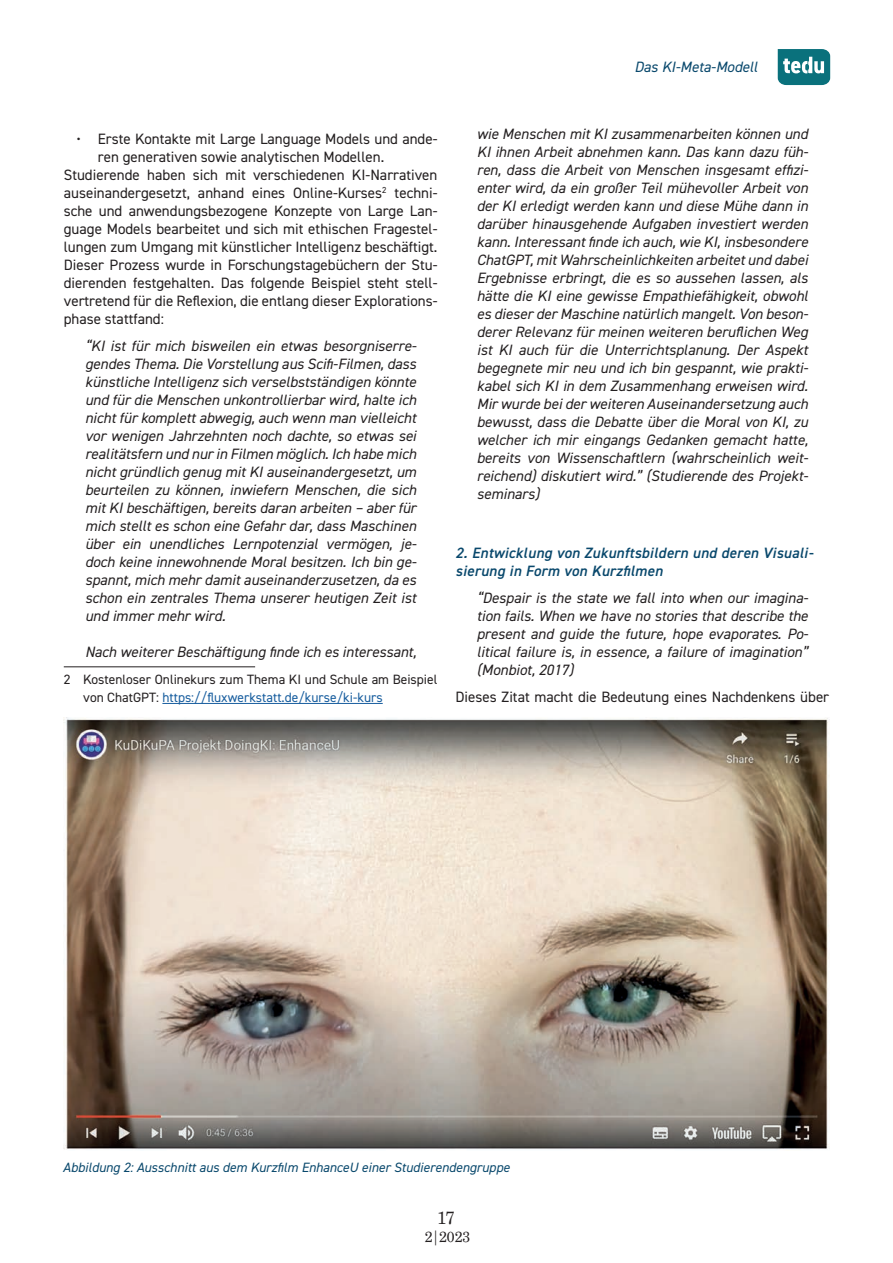
<style>
.page{position:relative;width:893px;height:1263px;background:#fff}
.page>*{position:absolute;margin:0;border:0;box-sizing:border-box;transform-origin:0 0}
.t1{font:18px "Grad";color:#231f20}
.t2{font:italic 15px/18px "DIN2014";color:#231f20;text-align:justify}
.t3{font:15px "DIN2014";color:#231f20}
.t4{font:italic 600 15px/18px "DIN2014";letter-spacing:.02em;color:#09486c}
.t5{font:italic 15px "DIN2014";color:#09486c}
.t6{font:15px "Grad";color:#231f20}
.t7{font:13.5px/18px "DIN2014";color:#231f20}
.t8{font:italic 13.5px "DIN2014";color:#09486c}
.s1{color:#175d9e}
</style>
<div class="page">
<svg style="left:778px;top:49px;width:52px;height:36px;background:#3b8d96"></svg>
<hr style="left:64px;top:666px;width:191px;height:1px;background:#231f20">
<hr style="left:162px;top:703px;width:221px;height:1px;background:#175d9e">
<img style="left:64px;top:718px;width:765px;height:431px">
<p class="t5" style="left:634px;top:57px;width:125px">Das KI-Meta-Modell</p>
<p class="t3" style="left:77px;top:129px;width:362px">• Erste Kontakte mit Large Language Models und ande-</p>
<p class="t3" style="left:98px;top:147px;width:288px">ren generativen sowie analytischen Modellen.</p>
<p class="t3" style="left:64px;top:165px;width:375px">Studierende haben sich mit verschiedenen KI-Narrativen</p>
<p class="t3" style="left:64px;top:183px;width:375px">auseinandergesetzt, anhand eines Online-Kurses<sup>2</sup> techni-</p>
<p class="t3" style="left:64px;top:201px;width:375px">sche und anwendungsbezogene Konzepte von Large Lan-</p>
<p class="t3" style="left:64px;top:219px;width:375px">guage Models bearbeitet und sich mit ethischen Fragestel-</p>
<p class="t3" style="left:64px;top:237px;width:375px">lungen zum Umgang mit künstlicher Intelligenz beschäftigt.</p>
<p class="t3" style="left:64px;top:255px;width:375px">Dieser Prozess wurde in Forschungstagebüchern der Stu-</p>
<p class="t3" style="left:64px;top:273px;width:375px">dierenden festgehalten. Das folgende Beispiel steht stell-</p>
<p class="t3" style="left:64px;top:291px;width:375px">vertretend für die Reflexion, die entlang dieser Explorations-</p>
<p class="t3" style="left:64px;top:309px;width:102px">phase stattfand:</p>
<p class="t2" style="left:85px;top:337px;width:333px">“KI ist für mich bisweilen ein etwas besorgniserre&shy;gendes Thema. Die Vorstellung aus Scifi-Filmen, dass künstliche Intelligenz sich verselbstständigen könnte und für die Menschen unkontrollierbar wird, halte ich nicht für komplett abwegig, auch wenn man vielleicht vor wenigen Jahrzehnten noch dachte, so etwas sei realitätsfern und nur in Filmen möglich. Ich habe mich nicht gründlich genug mit KI auseinandergesetzt, um beurteilen zu können, inwiefern Menschen, die sich mit KI beschäftigen, bereits daran arbeiten – aber für mich stellt es schon eine Gefahr dar, dass Maschinen über ein unendliches Lernpotenzial vermögen, je&shy;doch keine innewohnende Moral besitzen. Ich bin ge&shy;spannt, mich mehr damit auseinanderzusetzen, da es schon ein zentrales Thema unserer heutigen Zeit ist und immer mehr wird.</p>
<p class="t2" style="left:85px;top:643px;width:333px">Nach weiterer Beschäftigung finde ich es interessant,</p>
<p class="t7" style="left:83px;top:670px;width:356px;text-indent:-19px">2 Kostenloser Onlinekurs zum Thema KI und Schule am Beispiel von ChatGPT: <span class="s1">https://fluxwerkstatt.de/kurse/ki-kurs</span></p>
<p class="t2" style="left:477px;top:125px;width:333px">wie Menschen mit KI zusammenarbeiten können und KI ihnen Arbeit abnehmen kann. Das kann dazu füh&shy;ren, dass die Arbeit von Menschen insgesamt effizi&shy;enter wird, da ein großer Teil mühevoller Arbeit von der KI erledigt werden kann und diese Mühe dann in darüber hinausgehende Aufgaben investiert werden kann. Interessant finde ich auch, wie KI, insbesondere ChatGPT, mit Wahrscheinlichkeiten arbeitet und dabei Ergebnisse erbringt, die es so aussehen lassen, als hätte die KI eine gewisse Empathiefähigkeit, obwohl es dieser der Maschine natürlich mangelt. Von beson&shy;derer Relevanz für meinen weiteren beruflichen Weg ist KI auch für die Unterrichtsplanung. Der Aspekt begegnete mir neu und ich bin gespannt, wie prakti&shy;kabel sich KI in dem Zusammenhang erweisen wird.<br>Mir wurde bei der weiteren Auseinandersetzung auch bewusst, dass die Debatte über die Moral von KI, zu welcher ich mir eingangs Gedanken gemacht hatte, bereits von Wissenschaftlern (wahrscheinlich weit&shy;reichend) diskutiert wird.” (Studierende des Projekt&shy;seminars)</p>
<p class="t4" style="left:455px;top:543px;width:359px">2. Entwicklung von Zukunftsbildern und deren Visuali&shy;sierung in Form von Kurzfilmen</p>
<p class="t2" style="left:477px;top:589px;width:333px">“Despair is the state we fall into when our imagina&shy;tion fails. When we have no stories that describe the present and guide the future, hope evaporates. Po&shy;litical failure is, in essence, a failure of imagination” (Monbiot, 2017)</p>
<p class="t3" style="left:455px;top:687px;width:375px">Dieses Zitat macht die Bedeutung eines Nachdenkens über</p>
<p class="t8" style="left:63px;top:1158px;width:448px">Abbildung 2: Ausschnitt aus dem Kurzfilm EnhanceU einer Studierendengruppe</p>
<p class="t1" style="left:438px;top:1207px;width:18px">17</p>
<p class="t6" style="left:425px;top:1227px;width:47px">2|2023</p>
</div>
